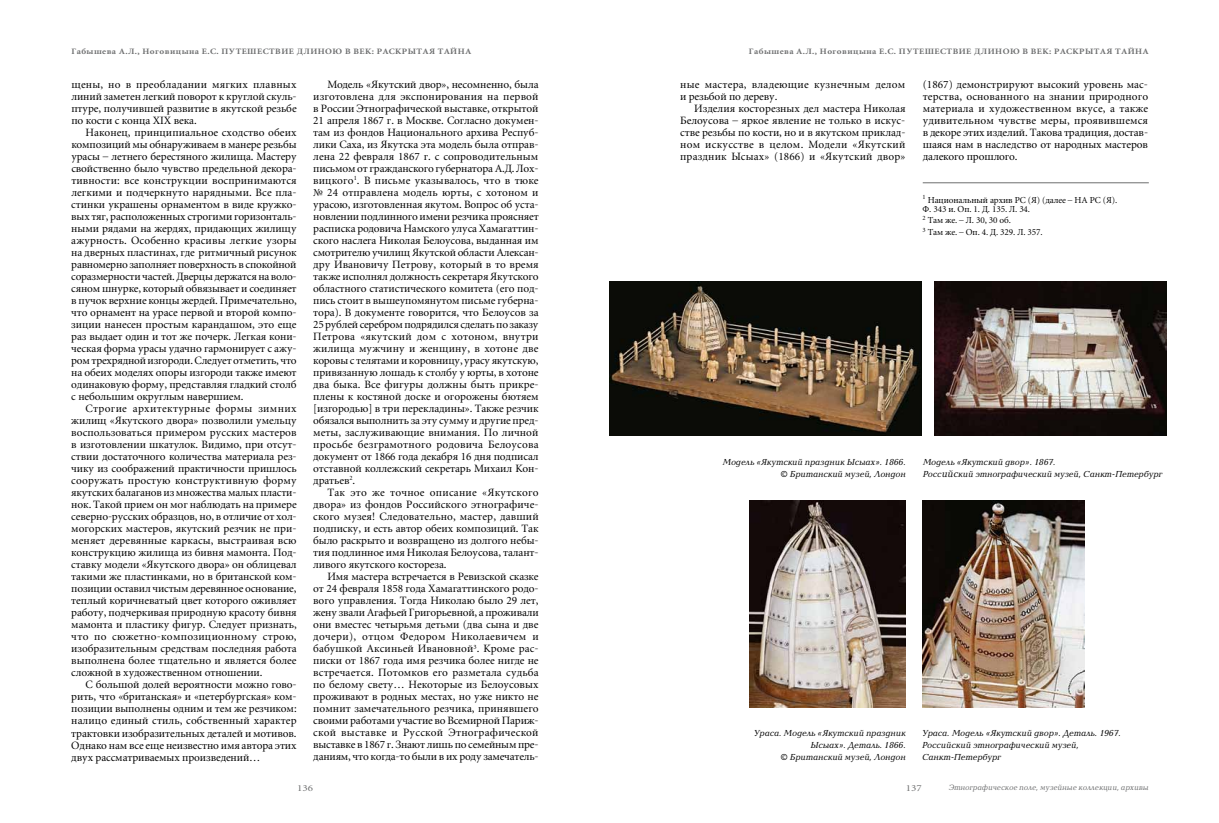
<style>
.page{position:relative;width:1219px;height:823px;background:#fff}
.page>*{position:absolute;margin:0;border:0;box-sizing:border-box;transform-origin:0 0}
.t1{font:11px/12px "Miniature";letter-spacing:-.01em;color:#000;text-align:justify}
.t2{font:italic 9px/12px "Baltica C";color:#000}
.t3{font:9px/9px "Miniature";letter-spacing:-.01em;color:#000}
.t4{font:9px "Miniature";color:#6d6e6f;scale:1.2 1}
.t5{font:700 8.1px "Miniature";letter-spacing:.05em;color:#6d6e6f;scale:1.11 1}
.t6{font:italic 8px "Baltica C";color:#6d6e6f}
.s1{font-size:10px}
</style>
<div class="page">
<img style="left:934px;top:281px;width:232px;height:154px">
<img style="left:749px;top:500px;width:157px;height:207px">
<img style="left:923px;top:500px;width:161px;height:207px">
<hr style="left:923px;top:182px;width:226px;height:1px;background:#6d6e6f">
<img style="left:609px;top:281px;width:312px;height:154px">
<p class="t5" style="left:71px;top:47px;width:185px">Габышева А.Л., Ноговицына Е.С. Путешестви</p>
<p class="t5" style="left:289px;top:47px;width:15px">е дли</p>
<p class="t5" style="left:318px;top:47px;width:140px">ною в век: Раскрытая тайна</p>
<p class="t1" style="left:71px;top:79px;width:227px">щены, но в преобладании мягких плавных линий заметен легкий поворот к круглой скуль&shy;птуре, получившей развитие в якутской резьбе по кости с конца XIX века.</p>
<p class="t1" style="left:71px;top:127px;width:227px;text-indent:14px">Наконец, принципиальное сходство обеих композиций мы обнаруживаем в манере резьбы урасы – летнего берестяного жилища. Мастеру свойственно было чувство предельной декора&shy;тивности: все конструкции воспринимаются легкими и подчеркнуто нарядными. Все пла&shy;стинки украшены орнаментом в виде кружко&shy;вых тяг, расположенных строгими горизонталь&shy;ными рядами на жердях, придающих жилищу ажурность. Особенно красивы легкие узоры на дверных пластинах, где ритмичный рисунок равномерно заполняет поверхность в спокойной соразмерности частей. Дверцы держатся на воло&shy;сяном шнурке, который обвязывает и соединяет в пучок верхние концы жердей. Примечательно, что орнамент на урасе первой и второй компо&shy;зиции нанесен простым карандашом, это еще раз выдает один и тот же почерк. Легкая кони&shy;ческая форма урасы удачно гармонирует с ажу&shy;ром трехрядной изгороди. Следует отметить, что на обеих моделях опоры изгороди также имеют одинаковую форму, представляя гладкий столб с небольшим округлым навершием.</p>
<p class="t1" style="left:71px;top:403px;width:227px;text-indent:14px">Строгие архитектурные формы зимних жилищ «Якутского двора» позволили умельцу воспользоваться примером русских мастеров в изготовлении шкатулок. Видимо, при отсут&shy;ствии достаточного количества материала рез&shy;чику из соображений практичности пришлось сооружать простую конструктивную форму якутских балаганов из множества малых пласти&shy;нок. Такой прием он мог наблюдать на примере северно-русских образцов, но, в отличие от хол&shy;могорских мастеров, якутский резчик не при&shy;меняет деревянные каркасы, выстраивая всю конструкцию жилища из бивня мамонта. Под&shy;ставку модели «Якутского двора» он облицевал такими же пластинками, но в британской ком&shy;позиции оставил чистым деревянное основание, теплый коричневатый цвет которого оживляет работу, подчеркивая природную красоту бивня мамонта и пластику фигур. Следует признать, что по сюжетно-композиционному строю, изобразительным средствам последняя работа выполнена более тщательно и является более сложной в художественном отношении.</p>
<p class="t1" style="left:71px;top:679px;width:227px;text-indent:14px">С большой долей вероятности можно гово&shy;рить, что «британская» и «петербургская» ком&shy;позиции выполнены одним и тем же резчиком: налицо единый стиль, собственный характер трактовки изобразительных деталей и мотивов.<br>Однако нам все еще неизвестно имя автора этих двух рассматриваемых произведений…</p>
<p class="t1" style="left:313px;top:79px;width:227px;text-indent:14px">Модель «Якутский двор», несомненно, была изготовлена для экспонирования на первой в России Этнографической выставке, открытой 21 апреля 1867 г. в Москве. Согласно докумен&shy;там из фондов Национального архива Респуб&shy;лики Саха, из Якутска эта модель была отправ&shy;лена 22 февраля 1867 г. с сопроводительным письмом от гражданского губернатора А.Д. Лох&shy;вицкого<sup>1</sup>. В письме указывалось, что в тюке № 24 отправлена модель юрты, с хотоном и урасою, изготовленная якутом. Вопрос об уста&shy;новлении подлинного имени резчика проясняет расписка родовича Намского улуса Хамагаттин&shy;ского наслега Николая Белоусова, выданная им смотрителю училищ Якутской области Алексан&shy;дру Ивановичу Петрову, который в то время также исполнял должность секретаря Якутского областного статистического комитета (его под&shy;пись стоит в вышеупомянутом письме губерна&shy;тора). В документе говорится, что Белоусов за 25 рублей серебром подрядился сделать по заказу Петрова «якутский дом с хотоном, внутри жилища мужчину и женщину, в хотоне две коровы с телятами и коровницу, урасу якутскую, привязанную лошадь к столбу у юрты, в хотоне два быка. Все фигуры должны быть прикре&shy;плены к костяной доске и огорожены бютяем [изгородью] в три перекладины». Также резчик обязался выполнить за эту сумму и другие пред&shy;меты, заслуживающие внимания. По личной просьбе безграмотного родовича Белоусова документ от 1866 года декабря 16 дня подписал отставной коллежский секретарь Михаил Кон&shy;дратьев<sup>2</sup>.</p>
<p class="t1" style="left:313px;top:487px;width:227px;text-indent:14px">Так это же точное описание «Якутского двора» из фондов Российского этнографиче&shy;ского музея! Следовательно, мастер, давший подписку, и есть автор обеих композиций. Так было раскрыто и возвращено из долгого небы&shy;тия подлинное имя Николая Белоусова, талант&shy;ливого якутского костореза.</p>
<p class="t1" style="left:313px;top:571px;width:227px;text-indent:14px">Имя мастера встречается в Ревизской сказке от 24 февраля 1858 года Хамагаттинского родо&shy;вого управления. Тогда Николаю было 29 лет, жену звали Агафьей Григорьевной, а проживали они вместес четырьмя детьми (два сына и две дочери), отцом Федором Николаевичем и бабушкой Аксиньей Ивановной<sup>3</sup>. Кроме рас&shy;писки от 1867 года имя резчика более нигде не встречается. Потомков его разметала судьба по белому свету… Некоторые из Белоусовых проживают в родных местах, но уже никто не помнит замечательного резчика, принявшего своими работами участие во Всемирной Париж&shy;ской выставке и Русской Этнографической выставке в 1867 г. Знают лишь по семейным пре&shy;даниям, что когда-то были в их роду замечатель-</p>
<p class="t4" style="left:297px;top:783px;width:15px">136</p>
<p class="t5" style="left:749px;top:47px;width:185px">Габышева А.Л., Ноговицына Е.С. Путешестви</p>
<p class="t5" style="left:966px;top:47px;width:15px">е дли</p>
<p class="t5" style="left:995px;top:47px;width:140px">ною в век: Раскрытая тайна</p>
<p class="t1" style="left:680px;top:79px;width:227px">ные мастера, владеющие кузнечным делом и резьбой по дереву.</p>
<p class="t1" style="left:680px;top:103px;width:227px;text-indent:14px">Изделия косторезных дел мастера Николая Белоусова – яркое явление не только в искус&shy;стве резьбы по кости, но и в якутском приклад&shy;ном искусстве в целом. Модели «Якутский праздник Ысыах» (1866) и «Якутский двор»</p>
<p class="t1" style="left:923px;top:79px;width:227px">(1867) демонстрируют высокий уровень мас&shy;терства, основанного на знании природного материала и художественном вкусе, а также удивительном чувстве меры, проявившемся в декоре этих изделий. Такова традиция, достав&shy;шаяся нам в наследство от народных мастеров далекого прошлого.</p>
<p class="t3" style="left:923px;top:195px;width:196px"><sup>1</sup> Национальный архив РС (Я) (далее – НА РС (Я).<br>Ф. 343 и. Оп. 1. Д. 135. Л. 34.</p>
<p class="t3" style="left:923px;top:215px;width:122px;line-height:11.8px"><sup>2</sup> Там же. – Л. 30, 30 об.<br><sup>3</sup> Там же. – Оп. 4. Д. 329. Л. 357.</p>
<p class="t2" style="left:722px;top:456px;width:185px;text-align:right">Модель «Якутский праздник Ысыах». 1866. © Британский музей, Лондон</p>
<p class="t2" style="left:923px;top:456px;width:241px">Модель «Якутский двор». 1867.<br>Росс<span class="s1">ийс</span>кий этнографический музей, Санкт-Петербург</p>
<p class="t2" style="left:754px;top:727px;width:153px;text-align:right">Ураса. Модель «Якутский праздник<br>Ысыах». Деталь. 1866.<br>© Британский музей, Лондон</p>
<p class="t2" style="left:922px;top:727px;width:200px">Ураса. Модель «Якутский двор». Деталь. 1967.<br>Российский этнографический музей,<br>Санкт-Петербург</p>
<p class="t4" style="left:906px;top:783px;width:15px">137</p>
<p class="t6" style="left:948px;top:782px;width:202px">Этнографическое поле, музейные коллекции, архивы</p>
</div>
